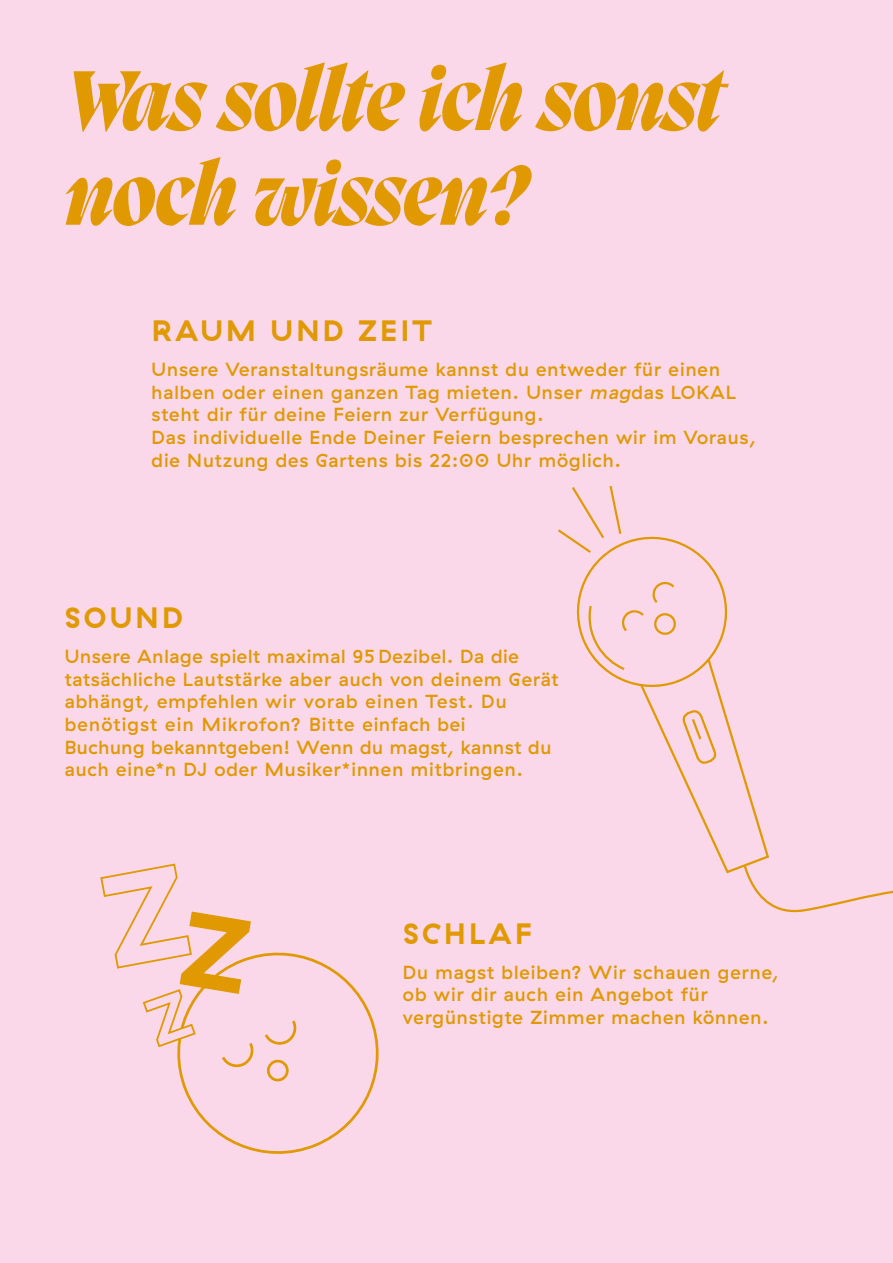
<style>
.page{position:relative;width:893px;height:1263px;background:#fad8e9}
.page>*{position:absolute;margin:0;border:0;box-sizing:border-box;transform-origin:0 0}
.t1{font:italic 800 87px/94.7px "Migra";letter-spacing:-.01em;color:#e09900}
.t2{font:700 29.4px "GT Haptik";letter-spacing:.11em;color:#e09900}
.GT_Hapttik_M{font:500 18.9px/22.6px "GT Haptik";letter-spacing:.05em;color:#e09900}
.s1{font-style:italic}
</style>
<div class="page">
<svg style="left:178px;top:952px;width:201px;height:202px"></svg>
<svg style="left:262px;top:1017px;width:36px;height:28px"></svg>
<div style="left:267px;top:1060px;width:22px;height:21px;border:3px solid #e09900;border-radius:50%"></div>
<svg style="left:100px;top:863px;width:155px;height:205px"></svg>
<svg style="left:558px;top:485px;width:335px;height:428px"></svg>
<p class="t1" style="left:65px;top:50px;width:659px">Was sollte ich sonst noch wissen?</p>
<p class="t2" style="left:152px;top:313px;width:281px">RAUM UND ZEIT</p>
<p class="GT_Hapttik_M" style="left:152px;top:358px;width:606px">Unsere Veranstaltungsräume kannst du entweder für einen halben oder einen ganzen Tag mieten. Unser <span class="s1">mag</span>das LOKAL steht dir für deine Feiern zur Verfügung.<br>Das individuelle Ende Deiner Feiern besprechen wir im Voraus, die Nutzung des Gartens bis 22:00 Uhr möglich.</p>
<p class="t2" style="left:65px;top:600px;width:119px">SOUND</p>
<p class="GT_Hapttik_M" style="left:65px;top:645px;width:495px">Unsere Anlage spielt maximal 95 Dezibel. Da die tatsächliche Lautstärke aber auch von deinem Gerät abhängt, empfehlen wir vorab einen Test. Du benötigst ein Mikrofon? Bitte einfach bei<br>Buchung bekanntgeben! Wenn du magst, kannst du auch eine*n DJ oder Musiker*innen mitbringen.</p>
<p class="t2" style="left:403px;top:916px;width:130px">SCHLAF</p>
<p class="GT_Hapttik_M" style="left:403px;top:961px;width:377px">Du magst bleiben? Wir schauen gerne, ob wir dir auch ein Angebot für vergünstigte Zimmer machen können.</p>
</div>
